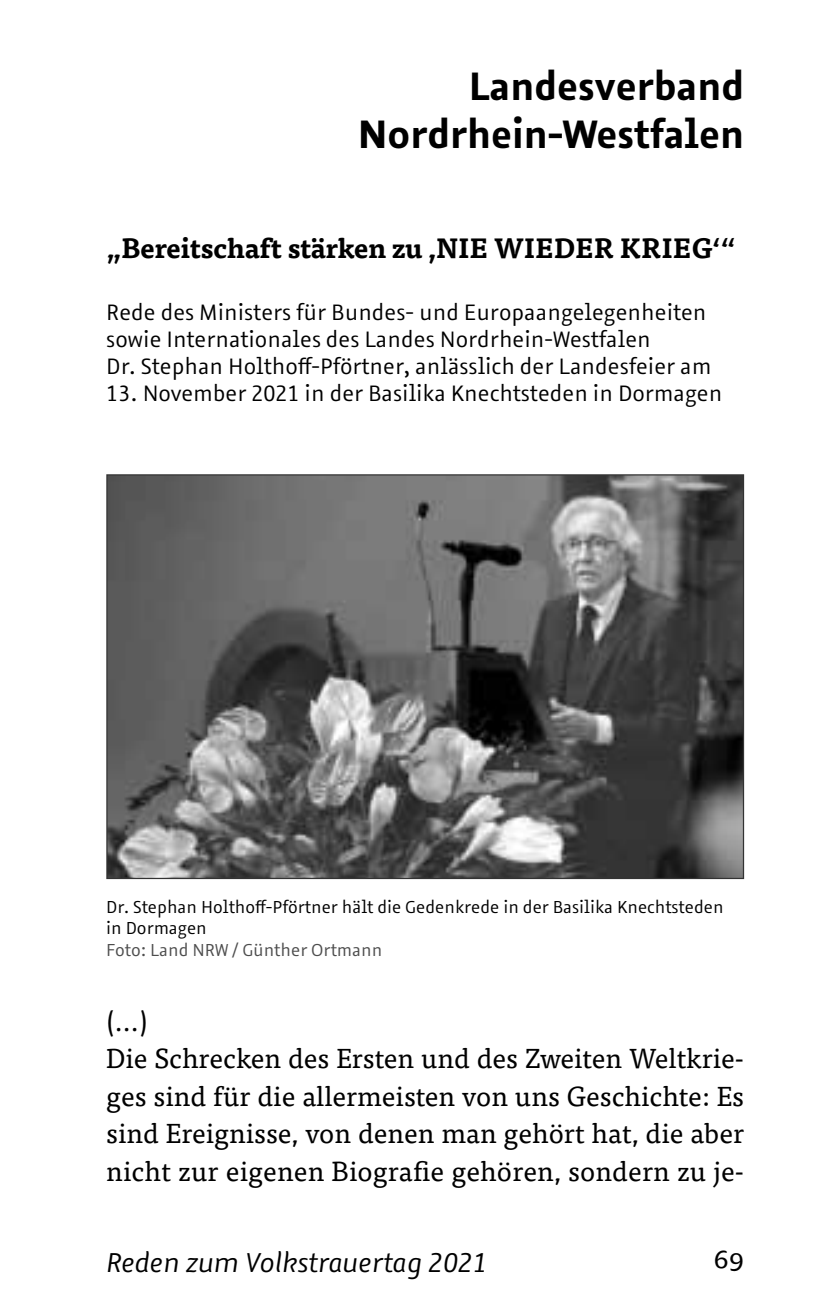
<style>
.page{position:relative;width:815px;height:1312px;background:#fff}
.page>*{position:absolute;margin:0;border:0;box-sizing:border-box;transform-origin:0 0}
.t1{font:700 40px/48px "Azuro TF";color:#000;text-align:right}
.t2{font:27.5px/37.5px "Tisa Pro";color:#000}
.t3{font:700 27.5px "Tisa Pro";letter-spacing:-.005em;color:#000}
.t4{font:italic 27.5px "Azuro TF";color:#000}
.t5{font:27.5px "Tisa OT";color:#000}
.t6{font:22.5px/27px "Azuro TF";color:#000}
.t7{font:17.5px/21.2px "Azuro TF";color:#000}
.t8{font:17.5px "Azuro TF";color:#4d4d4d}
</style>
<div class="page">
<img style="left:108px;top:476px;width:634px;height:400px">
<h1 class="t1" style="left:358px;top:66px;width:388px">Landesverband<br>Nordrhein-Westfalen</h1>
<p class="t3" style="left:106px;top:234px;width:631px">„Bereitschaft stärken zu ,NIE WIEDER KRIEG‘“</p>
<p class="t6" style="left:106px;top:301px;width:607px">Rede des Ministers für Bundes- und Europaangelegenheiten sowie Internationales des Landes Nordrhein-Westfalen<br>Dr. Stephan Holthoff-Pförtner, anlässlich der Landesfeier am</p>
<p class="t6" style="left:106px;top:382px;width:617px">13. November 2021 in der Basilika Knechtsteden in Dormagen</p>
<p class="t7" style="left:106px;top:898px;width:619px">Dr. Stephan Holthoff-Pförtner hält die Gedenkrede in der Basilika Knechtsteden in Dormagen</p>
<p class="t8" style="left:106px;top:942px;width:278px">Foto: Land NRW / Günther Ortmann</p>
<p class="t2" style="left:106px;top:1005px;width:639px">(...)<br>Die Schrecken des Ersten und des Zweiten Weltkrie&shy;ges sind für die allermeisten von uns Geschichte: Es sind Ereignisse, von denen man gehört hat, die aber nicht zur eigenen Biografie gehören, sondern zu je-</p>
<p class="t4" style="left:106px;top:1250px;width:383px">Reden zum Volkstrauertag 2021</p>
<p class="t5" style="left:713px;top:1247px;width:32px">69</p>
</div>
